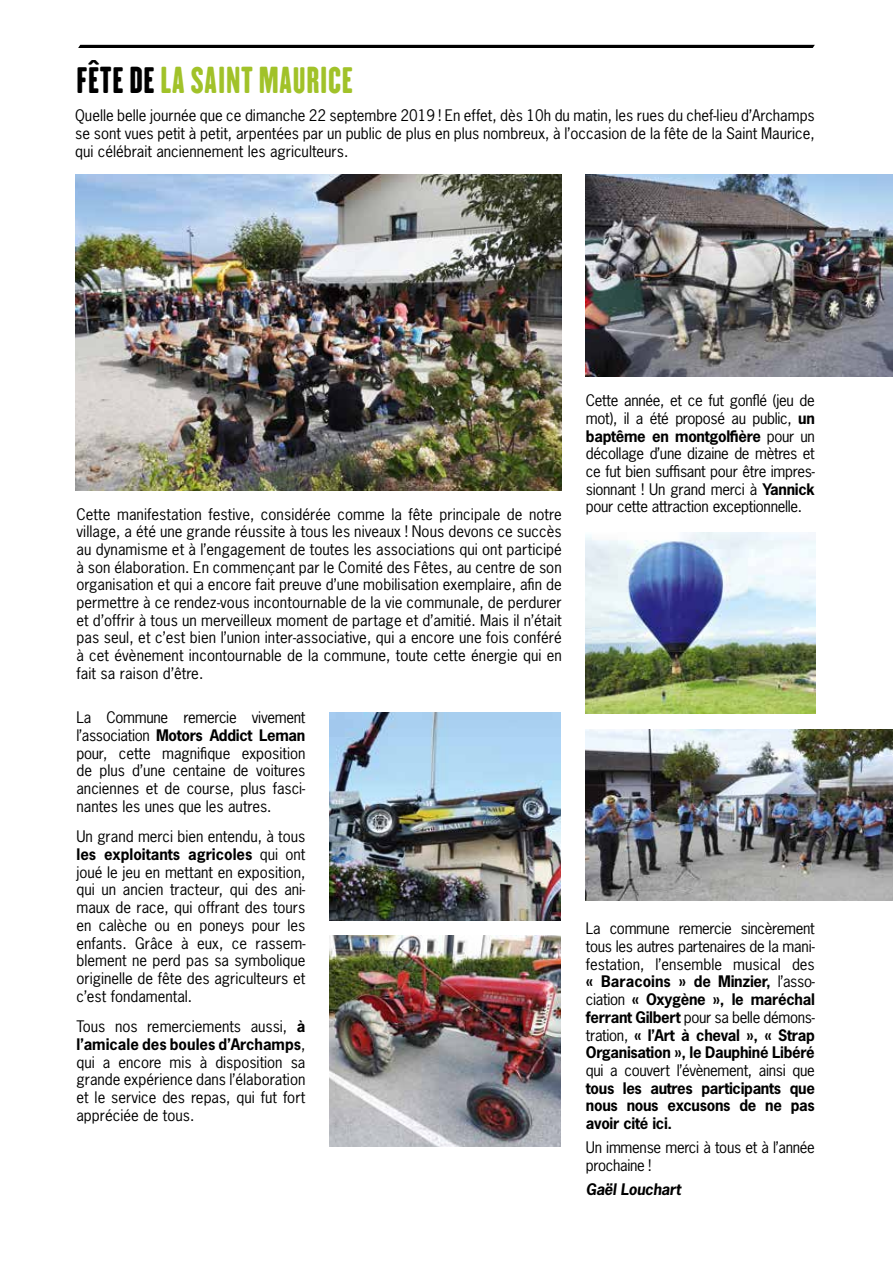
<style>
.page{position:relative;width:893px;height:1263px;background:#fff}
.page>*{position:absolute;margin:0;border:0;box-sizing:border-box;transform-origin:0 0}
.t1{font:33px "H.H.Samuel";letter-spacing:.02em;color:#a1c229}
.t2{font:15px/17.7px "Porsche News Gothic";color:#000;text-align:justify}
.t3{font:15px/17.7px "Porsche News Gothic";letter-spacing:-.02em;color:#000}
.t4{font:700 15px/17.7px "Porsche News Gothic";letter-spacing:-.02em;color:#000;text-align:justify}
.t5{font:italic 700 15px "Porsche News Gothic";letter-spacing:-.02em;color:#000}
.s1{color:#000}
.s2{font-weight:700}
</style>
<div class="page">
<hr style="left:78px;top:45px;width:737px;height:3px;background:#000">
<img style="left:75px;top:175px;width:487px;height:315px">
<img style="left:585px;top:730px;width:308px;height:170px">
<img style="left:330px;top:936px;width:230px;height:210px">
<img style="left:585px;top:532px;width:231px;height:181px">
<img style="left:586px;top:175px;width:307px;height:201px">
<img style="left:330px;top:712px;width:230px;height:208px">
<h1 class="t1" style="left:76px;top:59px;width:278px"><span class="s1">FÊTE DE</span> LA SAINT MAURICE</h1>
<p class="t2" style="left:75px;top:107px;width:741px">Quelle belle journée que ce dimanche 22 septembre 2019 ! En effet, dès 10h du matin, les rues du chef-lieu d’Archamps se sont vues petit à petit, arpentées par un public de plus en plus nombreux, à l’occasion de la fête de la Saint Maurice, qui célébrait anciennement les agriculteurs.</p>
<p class="t2" style="left:76px;top:505px;width:487px">Cette manifestation festive, considérée comme la fête principale de notre village, a été une grande réussite à tous les niveaux ! Nous devons ce succès au dynamisme et à l’engagement de toutes les associations qui ont participé à son élaboration. En commençant par le Comité des Fêtes, au centre de son organisation et qui a encore fait preuve d’une mobilisation exemplaire, afin de permettre à ce rendez-vous incontournable de la vie communale, de perdurer et d’offrir à tous un merveilleux moment de partage et d’amitié. Mais il n’était pas seul, et c’est bien l’union inter-associative, qui a encore une fois conféré à cet évènement incontournable de la commune, toute cette énergie qui en fait sa raison d’être.</p>
<p class="t2" style="left:76px;top:709px;width:230px">La Commune remercie vivement l’association <span class="s2">Motors Addict Leman </span>pour, cette magnifique exposition de plus d’une centaine de voitures anciennes et de course, plus fasci&shy;nantes les unes que les autres.</p>
<p class="t2" style="left:76px;top:828px;width:230px">Un grand merci bien entendu, à tous <span class="s2">les exploitants agricoles</span> qui ont joué le jeu en mettant en exposition, qui un ancien tracteur, qui des ani&shy;maux de race, qui offrant des tours en calèche ou en poneys pour les enfants. Grâce à eux, ce rassem&shy;blement ne perd pas sa symbolique originelle de fête des agriculteurs et c’est fondamental.</p>
<p class="t2" style="left:76px;top:1017px;width:230px">Tous nos remerciements aussi, <span class="s2">à l’amicale des boules d’Archamps</span>, qui a encore mis à disposition sa grande expérience dans l’élaboration et le service des repas, qui fut fort appréciée de tous.</p>
<p class="t2" style="left:586px;top:392px;width:230px">Cette année, et ce fut gonflé (jeu de mot), il a été proposé au public, <span class="s2">un baptême en montgolfière</span> pour un décollage d’une dizaine de mètres et ce fut bien suffisant pour être impres&shy;sionnant ! Un grand merci à <span class="s2">Yannick </span>pour cette attraction exceptionnelle.</p>
<p class="t2" style="left:586px;top:920px;width:230px">La commune remercie sincèrement tous les autres partenaires de la mani&shy;festation, l’ensemble musical des <span class="s2">« Baracoins » de Minzier,</span> l’asso&shy;ciation <span class="s2">« Oxygène », le maréchal ferrant Gilbert</span> pour sa belle démons&shy;tration, <span class="s2">« l’Art à cheval », « Strap Organisation », le Dauphiné Libéré</span></p>
<p class="t3" style="left:586px;top:1061px;width:230px">qui a couvert l’évènement, ainsi que</p>
<p class="t4" style="left:586px;top:1079px;width:230px">tous les autres participants que nous nous excusons de ne pas avoir cité ici.</p>
<p class="t3" style="left:586px;top:1138px;width:230px">Un immense merci à tous et à l’année prochaine !</p>
<p class="t5" style="left:586px;top:1179px;width:96px">Gaël Louchart</p>
</div>
